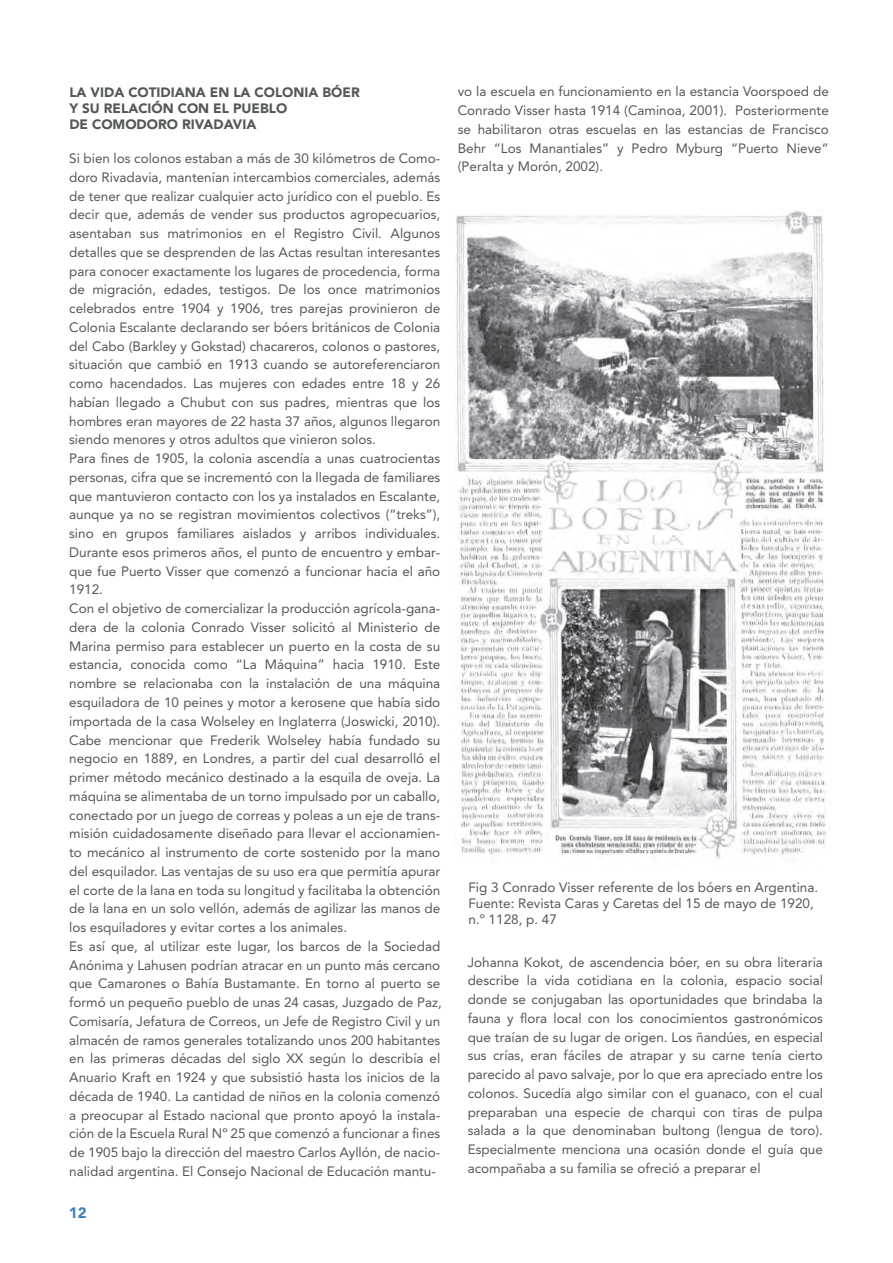
<style>
.page{position:relative;width:893px;height:1263px;background:#fff}
.page>*{position:absolute;margin:0;border:0;box-sizing:border-box;transform-origin:0 0}
.t1{font:900 15px "Avenir LT Std";color:#4180bd}
.t2{font:13.5px/18.8px "Avenir LT Std";color:#545758}
.t3{font:900 13.5px/16.2px "Avenir LT Std";color:#545758}
</style>
<div class="page">
<img style="left:456px;top:211px;width:371px;height:648px">
<p class="t3" style="left:69px;top:84px;width:292px">LA VIDA COTIDIANA EN LA COLONIA BÓER<br>Y SU RELACIÓN CON EL PUEBLO<br>DE COMODORO RIVADAVIA</p>
<p class="t2" style="left:69px;top:149px;width:374px">Si bien los colonos estaban a más de 30 kilómetros de Como&shy;doro Rivadavia, mantenían intercambios comerciales, además de tener que realizar cualquier acto jurídico con el pueblo. Es decir que, además de vender sus productos agropecuarios, asentaban sus matrimonios en el Registro Civil. Algunos detalles que se desprenden de las Actas resultan interesantes para conocer exactamente los lugares de procedencia, forma de migración, edades, testigos. De los once matrimonios celebrados entre 1904 y 1906, tres parejas provinieron de Colonia Escalante declarando ser bóers británicos de Colonia del Cabo (Barkley y Gokstad) chacareros, colonos o pastores, situación que cambió en 1913 cuando se autoreferenciaron como hacendados. Las mujeres con edades entre 18 y 26 habían llegado a Chubut con sus padres, mientras que los hombres eran mayores de 22 hasta 37 años, algunos llegaron siendo menores y otros adultos que vinieron solos.<br>Para fines de 1905, la colonia ascendía a unas cuatrocientas personas, cifra que se incrementó con la llegada de familiares que mantuvieron contacto con los ya instalados en Escalante, aunque ya no se registran movimientos colectivos (“treks”), sino en grupos familiares aislados y arribos individuales.<br>Durante esos primeros años, el punto de encuentro y embar&shy;que fue Puerto Visser que comenzó a funcionar hacia el año 1912.<br>Con el objetivo de comercializar la producción agrícola-gana&shy;dera de la colonia Conrado Visser solicitó al Ministerio de Marina permiso para establecer un puerto en la costa de su estancia, conocida como “La Máquina” hacia 1910. Este nombre se relacionaba con la instalación de una máquina esquiladora de 10 peines y motor a kerosene que había sido importada de la casa Wolseley en Inglaterra (Joswicki, 2010).<br>Cabe mencionar que Frederik Wolseley había fundado su negocio en 1889, en Londres, a partir del cual desarrolló el primer método mecánico destinado a la esquila de oveja. La máquina se alimentaba de un torno impulsado por un caballo, conectado por un juego de correas y poleas a un eje de trans&shy;misión cuidadosamente diseñado para llevar el accionamien&shy;to mecánico al instrumento de corte sostenido por la mano del esquilador. Las ventajas de su uso era que permitía apurar el corte de la lana en toda su longitud y facilitaba la obtención de la lana en un solo vellón, además de agilizar las manos de los esquiladores y evitar cortes a los animales.<br>Es así que, al utilizar este lugar, los barcos de la Sociedad Anónima y Lahusen podrían atracar en un punto más cercano que Camarones o Bahía Bustamante. En torno al puerto se formó un pequeño pueblo de unas 24 casas, Juzgado de Paz, Comisaría, Jefatura de Correos, un Jefe de Registro Civil y un almacén de ramos generales totalizando unos 200 habitantes en las primeras décadas del siglo XX según lo describía el Anuario Kraft en 1924 y que subsistió hasta los inicios de la década de 1940. La cantidad de niños en la colonia comenzó a preocupar al Estado nacional que pronto apoyó la instala&shy;ción de la Escuela Rural Nº 25 que comenzó a funcionar a fines de 1905 bajo la dirección del maestro Carlos Ayllón, de nacio&shy;nalidad argentina. El Consejo Nacional de Educación mantu-</p>
<p class="t1" style="left:69px;top:1203px;width:19px">12</p>
<p class="t2" style="left:458px;top:83px;width:373px;text-align:justify">vo la escuela en funcionamiento en la estancia Voorspoed de Conrado Visser hasta 1914 (Caminoa, 2001). Posteriormente se habilitaron otras escuelas en las estancias de Francisco Behr “Los Manantiales” y Pedro Myburg “Puerto Nieve” (Peralta y Morón, 2002).</p>
<p class="t2" style="left:468px;top:879px;width:351px;line-height:16.2px">Fig 3 Conrado Visser referente de los bóers en Argentina.<br>Fuente: Revista Caras y Caretas del 15 de mayo de 1920, n.º 1128, p. 47</p>
<p class="t2" style="left:468px;top:952px;width:357px;text-align:justify">Johanna Kokot, de ascendencia bóer, en su obra literaria describe la vida cotidiana en la colonia, espacio social donde se conjugaban las oportunidades que brindaba la fauna y flora local con los conocimientos gastronómicos que traían de su lugar de origen. Los ñandúes, en especial sus crías, eran fáciles de atrapar y su carne tenía cierto parecido al pavo salvaje, por lo que era apreciado entre los colonos. Sucedía algo similar con el guanaco, con el cual preparaban una especie de charqui con tiras de pulpa salada a la que denominaban bultong (lengua de toro).<br>Especialmente menciona una ocasión donde el guía que acompañaba a su familia se ofreció a preparar el</p>
</div>
